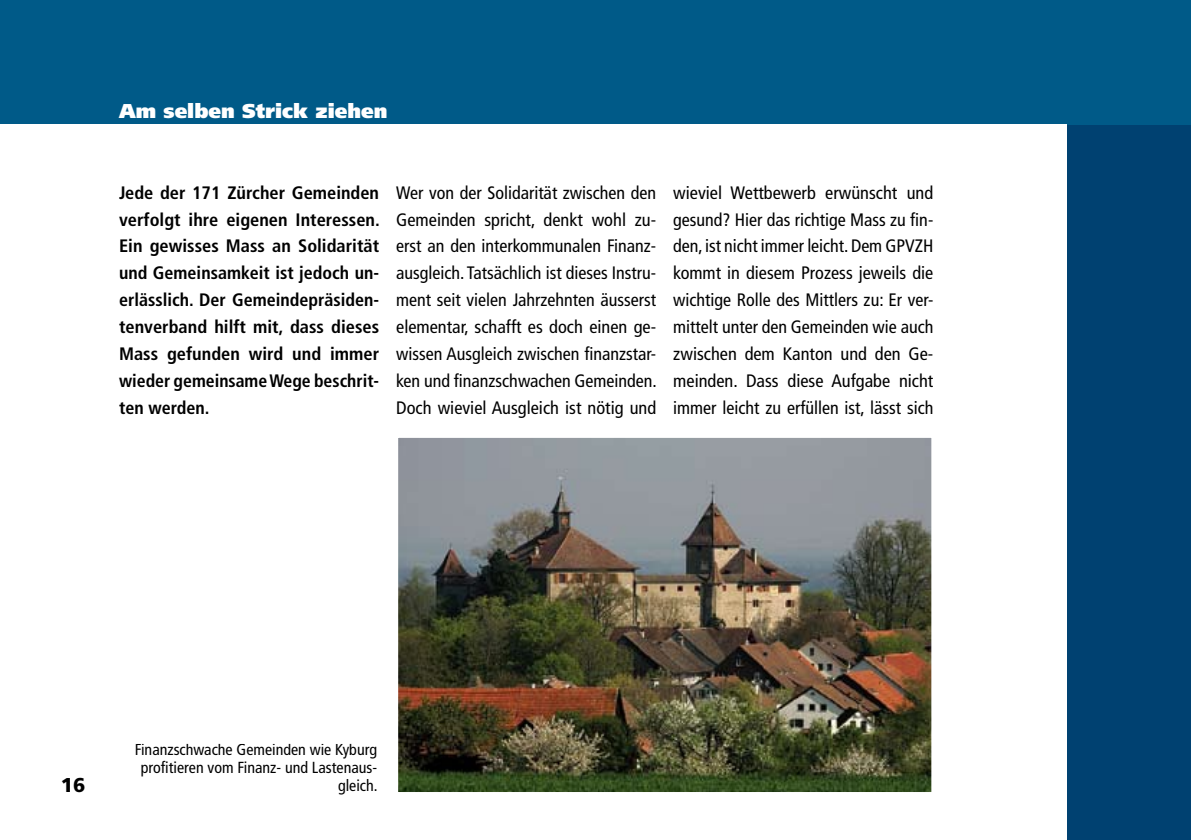
<style>
.page{position:relative;width:1191px;height:840px;background:#fff}
.page>*{position:absolute;margin:0;border:0;box-sizing:border-box;transform-origin:0 0}
.t1{font:900 20px "Frutiger";color:#fff}
.t2{font:900 20px "Frutiger";color:#000}
.t3{font:condensed 18px/26.8px "Frutiger";color:#000;text-align:justify}
.t4{font:700 condensed 18px/26.8px "Frutiger";color:#000;text-align:justify}
.t5{font:condensed 16px/18px "Frutiger";color:#000;text-align:right}
</style>
<div class="page">
<div style="left:0;top:0;width:1191px;height:839px;background:#004171"></div>
<div style="left:0;top:0;width:1191px;height:125px;background:#005a88"></div>
<div style="left:0;top:125px;width:1067px;height:714px;background:#fff"></div>
<img style="left:399px;top:438px;width:531px;height:352px">
<div style="left:396px;top:435px;width:537px;height:358px;border:2px solid #fff"></div>
<p class="t1" style="left:119px;top:99px;width:270px">Am selben Strick ziehen</p>
<p class="t4" style="left:119px;top:179px;width:262px">Jede der 171 Zürcher Gemeinden verfolgt ihre eigenen Interessen.<br>Ein gewisses Mass an Solidarität und Gemeinsamkeit ist jedoch un&shy;erlässlich. Der Gemeindepräsiden&shy;tenverband hilft mit, dass dieses Mass gefunden wird und immer wieder gemeinsame Wege beschrit&shy;ten werden.</p>
<p class="t3" style="left:396px;top:179px;width:262px">Wer von der Solidarität zwischen den Gemeinden spricht, denkt wohl zu&shy;erst an den interkommunalen Finanz&shy;ausgleich. Tatsächlich ist dieses Instru&shy;ment seit vielen Jahrzehnten äusserst elementar, schafft es doch einen ge&shy;wissen Ausgleich zwischen finanzstar&shy;ken und finanzschwachen Gemeinden.<br>Doch wieviel Ausgleich ist nötig und</p>
<p class="t3" style="left:673px;top:179px;width:262px">wieviel Wettbewerb erwünscht und gesund? Hier das richtige Mass zu fin&shy;den, ist nicht immer leicht. Dem GPVZH kommt in diesem Prozess jeweils die wichtige Rolle des Mittlers zu: Er ver&shy;mittelt unter den Gemeinden wie auch zwischen dem Kanton und den Ge&shy;meinden. Dass diese Aufgabe nicht immer leicht zu erfüllen ist, lässt sich</p>
<p class="t2" style="left:61px;top:772px;width:26px">16</p>
<p class="t5" style="left:135px;top:740px;width:244px">Finanzschwache Gemeinden wie Kyburg profitieren vom Finanz- und Lastenaus&shy;gleich.</p>
</div>
